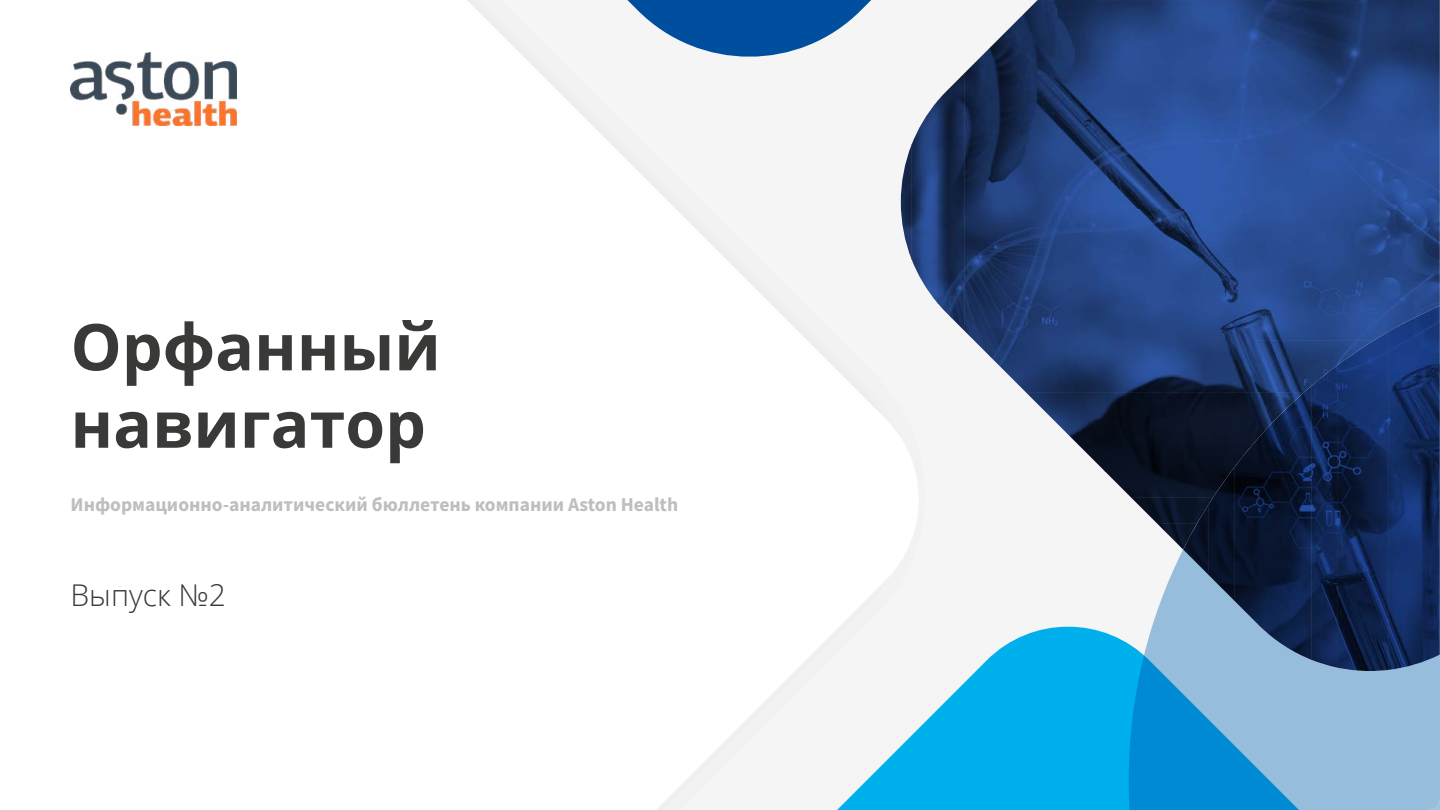
<style>
.page{position:relative;width:1440px;height:810px;background:#fff}
.page>*{position:absolute;margin:0;border:0;box-sizing:border-box;transform-origin:0 0}
.t1{font:700 64.5px/77.4px "Open Sans";color:#393938}
.t2{font:300 30px "Open Sans";color:#393938}
.t3{font:700 19.5px "Source Sans Pro";color:#bfbebe}
</style>
<div class="page">
<img style="left:991px;top:0;width:422px;height:209px">
<img style="left:1413px;top:0;width:27px;height:306px">
<img style="left:964px;top:72px;width:27px;height:286px">
<img style="left:963px;top:73px;width:2px;height:258px">
<img style="left:991px;top:209px;width:264px;height:184px">
<img style="left:1255px;top:209px;width:159px;height:131px">
<img style="left:1255px;top:340px;width:82px;height:52px">
<img style="left:1026px;top:392px;width:234px;height:27px">
<img style="left:1052px;top:419px;width:208px;height:26px">
<img style="left:1078px;top:445px;width:156px;height:26px">
<img style="left:1105px;top:471px;width:103px;height:27px">
<img style="left:1131px;top:497px;width:77px;height:27px">
<img style="left:1157px;top:523px;width:26px;height:27px">
<svg style="left:965px;top:0;width:126px;height:72px"></svg>
<svg style="left:236px;top:0;width:694px;height:293px"></svg>
<svg style="left:837px;top:626px;width:307px;height:184px;fill:#00b0ed"></svg>
<svg style="left:1144px;top:550px;width:116px;height:105px;fill:#96bddb"></svg>
<img style="left:1388px;top:306px;width:52px;height:349px">
<img style="left:1337px;top:331px;width:52px;height:324px">
<img style="left:1311px;top:365px;width:27px;height:290px">
<img style="left:1260px;top:386px;width:52px;height:269px">
<img style="left:1234px;top:436px;width:26px;height:191px">
<img style="left:1208px;top:467px;width:27px;height:134px">
<img style="left:1183px;top:504px;width:26px;height:71px">
<svg style="left:1129px;top:655px;width:311px;height:155px"></svg>
<img style="left:70px;top:52px;width:166px;height:74px">
<h1 class="t1" style="left:70px;top:307px;width:372px">Орфанный навигатор</h1>
<p class="t3" style="left:70px;top:491px;width:609px">Информационно-аналитический бюллетень компании Aston Health</p>
<h2 class="t2" style="left:70px;top:574px;width:157px">Выпуск №2</h2>
</div>
